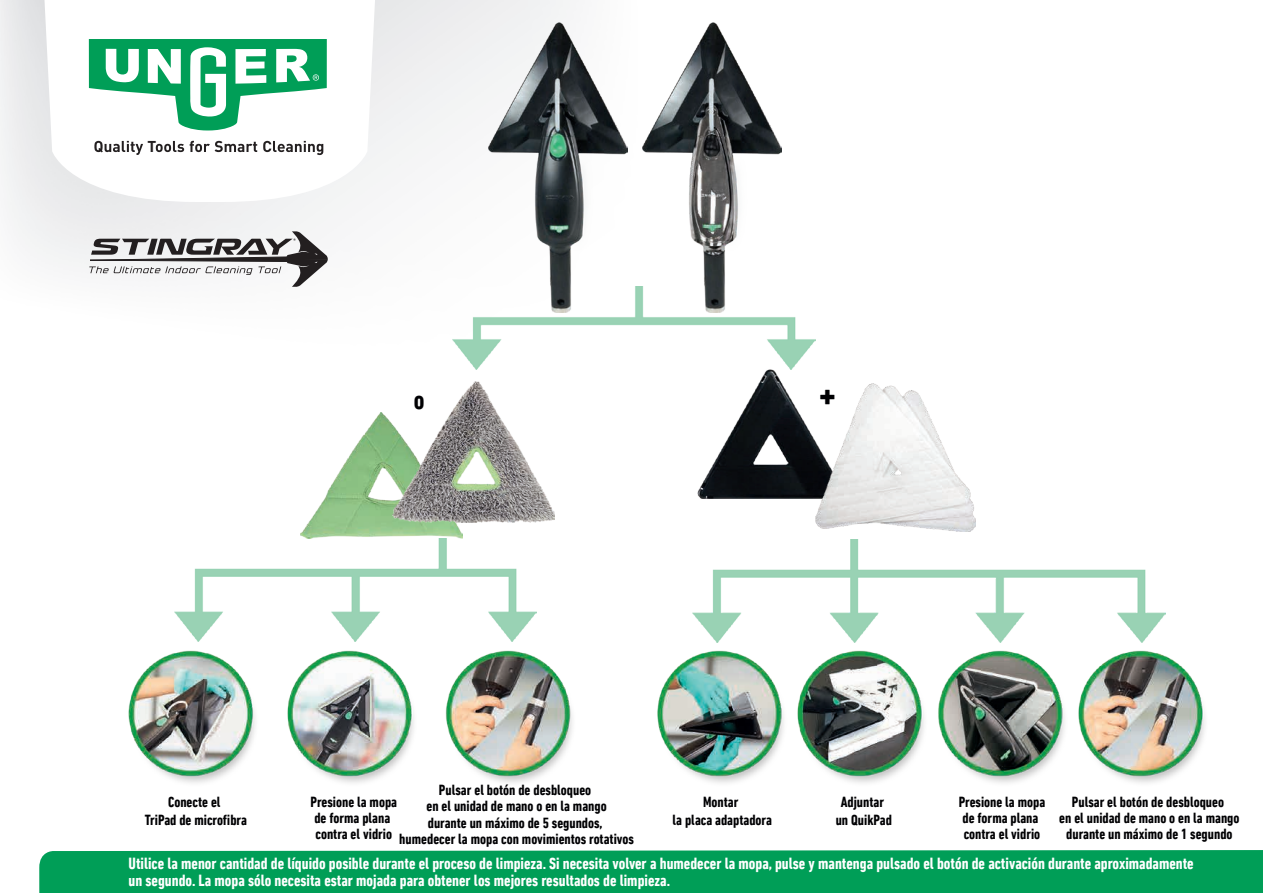
<style>
.page{position:relative;width:1263px;height:893px;background:#fff}
.page>*{position:absolute;margin:0;border:0;box-sizing:border-box;transform-origin:0 0}
.t1{font:700 condensed 40.2px "DIN Next LT Pro";color:#000003}
.t2{font:700 condensed 26.7px "DIN Next LT Pro";color:#000003}
.t3{font:700 condensed 16.5px/16.5px "DIN Next LT Pro";color:#fff}
.t4{font:700 15.6px "DIN Pro";color:#231f20}
.t5{font:700 condensed 15px/16px "DIN Next LT Pro";color:#000003;text-align:center}
</style>
<div class="page">
<img style="left:0;top:0;width:874px;height:614px">
<div style="left:39px;top:850px;width:1224px;height:43px;background:#009e57"></div>
<img style="left:489px;top:23px;width:139px;height:264px">
<img style="left:642px;top:23px;width:139px;height:264px">
<img style="left:698px;top:368px;width:146px;height:130px">
<img style="left:816px;top:384px;width:160px;height:148px">
<img style="left:300px;top:412px;width:162px;height:126px">
<img style="left:393px;top:381px;width:161px;height:141px">
<img style="left:453px;top:287px;width:362px;height:82px">
<img style="left:174px;top:538px;width:363px;height:104px">
<img style="left:693px;top:539px;width:472px;height:104px">
<svg style="left:43px;top:0;width:333px;height:202px"></svg>
<svg style="left:89px;top:39px;width:238px;height:92px"></svg>
<svg style="left:94px;top:141px;width:49px;height:14px"></svg>
<svg style="left:156px;top:141px;width:28px;height:11px"></svg>
<svg style="left:190px;top:141px;width:67px;height:11px"></svg>
<svg style="left:263px;top:141px;width:60px;height:14px"></svg>
<svg style="left:89px;top:231px;width:239px;height:56px"></svg>
<img style="left:128px;top:650px;width:1077px;height:133px">
<p class="t4" style="left:148px;top:136px;width:10px">T</p>
<h2 class="t2" style="left:414px;top:384px;width:12px">o</h2>
<h1 class="t1" style="left:819px;top:372px;width:18px">+</h1>
<p class="t5" style="left:145px;top:793px;width:104px;line-height:18px">Conecte el<br>TriPad de microfibra</p>
<p class="t5" style="left:399px;top:782px;width:236px">Pulsar el botón de desbloqueo<br>en el unidad de mano o en la mango<br>durante un máximo de 5 segundos, humedecer la mopa con movimientos rotativos</p>
<p class="t5" style="left:310px;top:794px;width:88px;text-align:left">Presione la mopa de forma plana contra el vidrio</p>
<p class="t5" style="left:1059px;top:794px;width:182px">Pulsar el botón de desbloqueo<br>en el unidad de mano o en la mango durante un máximo de 1 segundo</p>
<p class="t5" style="left:673px;top:793px;width:101px;line-height:18px">Montar<br>la placa adaptadora</p>
<p class="t5" style="left:836px;top:793px;width:58px;line-height:18px">Adjuntar un QuikPad</p>
<p class="t5" style="left:959px;top:794px;width:88px;text-align:left">Presione la mopa de forma plana contra el vidrio</p>
<p class="t3" style="left:128px;top:855px;width:1067px">Utilice la menor cantidad de líquido posible durante el proceso de limpieza. Si necesita volver a humedecer la mopa, pulse y mantenga pulsado el botón de activación durante aproximadamente un segundo. La mopa sólo necesita estar mojada para obtener los mejores resultados de limpieza.</p>
</div>
